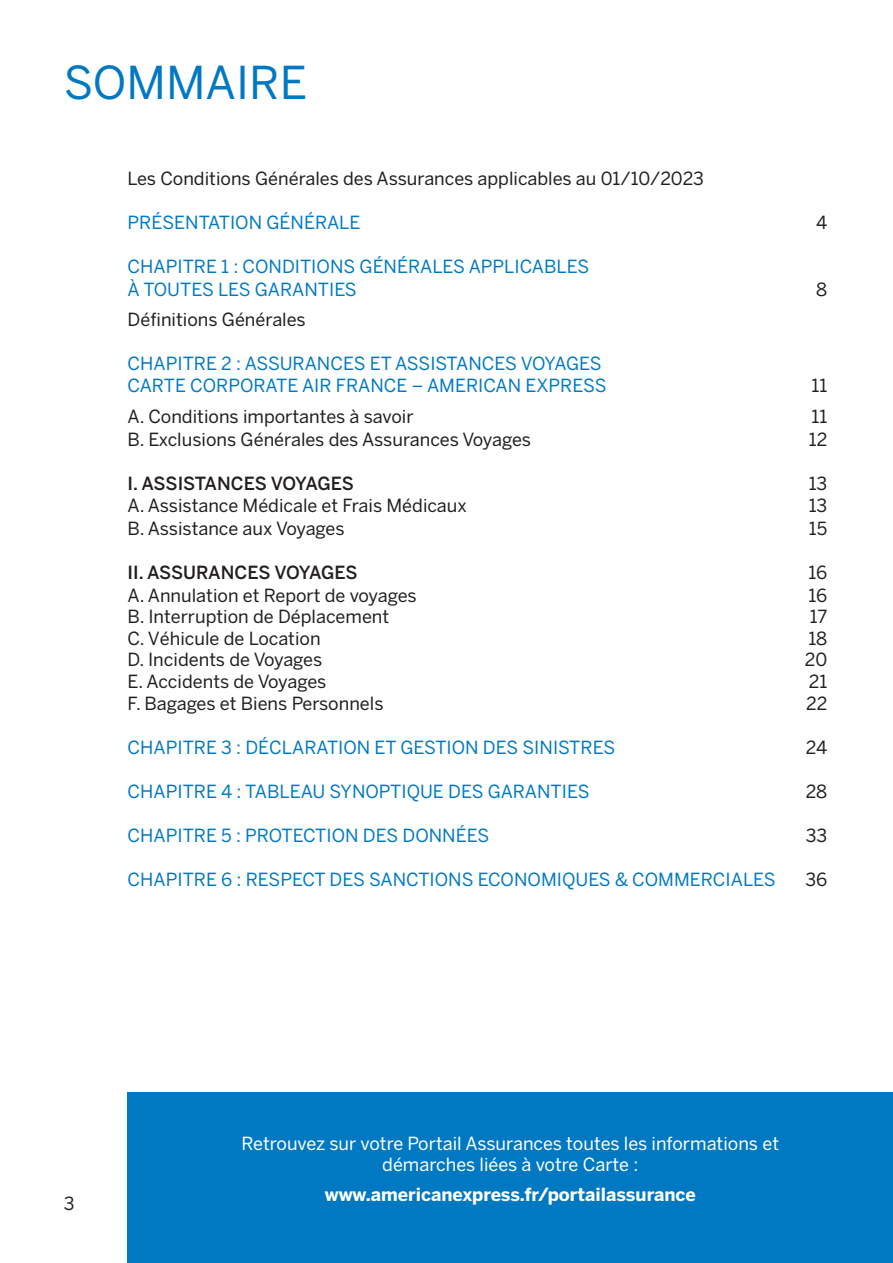
<style>
.page{position:relative;width:893px;height:1263px;background:#fff}
.page>*{position:absolute;margin:0;border:0;box-sizing:border-box;transform-origin:0 0}
.t1{font:45px "Benton Sans";color:#0079c2}
.t2{font:18px "Benton Sans";color:#231f20}
.t3{font:18px "Benton Sans";color:#0079c2}
.t4{font:18px "Benton Sans";color:#fff}
.t5{font:500 18px "Benton Sans";letter-spacing:-.015em;color:#231f20}
.t6{font:700 18px "Benton Sans";color:#fff}
</style>
<div class="page">
<div style="left:128px;top:1093px;width:765px;height:170px;background:#0079c2"></div>
<p class="t1" style="left:64px;top:56px;width:245px">SOMMAIRE</p>
<p class="t2" style="left:128px;top:168px;width:578px">Les Conditions Générales des Assurances applicables au 01/10/2023</p>
<p class="t3" style="left:128px;top:212px;width:234px">PRÉSENTATION GÉNÉRALE</p>
<p class="t2" style="left:816px;top:212px;width:13px">4</p>
<p class="t3" style="left:128px;top:256px;width:463px">CHAPITRE 1 : CONDITIONS GÉNÉRALES APPLICABLES</p>
<p class="t3" style="left:128px;top:278px;width:231px">À TOUTES LES GARANTIES</p>
<p class="t2" style="left:816px;top:278px;width:13px">8</p>
<p class="t2" style="left:128px;top:309px;width:180px">Définitions Générales</p>
<p class="t3" style="left:128px;top:353px;width:476px">CHAPITRE 2 : ASSURANCES ET ASSISTANCES VOYAGES</p>
<p class="t3" style="left:128px;top:375px;width:480px">CARTE CORPORATE AIR FRANCE – AMERICAN EXPRESS</p>
<p class="t2" style="left:812px;top:375px;width:17px">11</p>
<p class="t2" style="left:128px;top:406px;width:288px">A. Conditions importantes à savoir</p>
<p class="t2" style="left:812px;top:406px;width:17px">11</p>
<p class="t2" style="left:128px;top:429px;width:405px">B. Exclusions Générales des Assurances Voyages</p>
<p class="t2" style="left:809px;top:429px;width:20px">12</p>
<p class="t5" style="left:128px;top:473px;width:228px">I. ASSISTANCES VOYAGES</p>
<p class="t2" style="left:809px;top:473px;width:20px">13</p>
<p class="t2" style="left:128px;top:495px;width:341px">A. Assistance Médicale et Frais Médicaux</p>
<p class="t2" style="left:809px;top:495px;width:20px">13</p>
<p class="t2" style="left:128px;top:518px;width:219px">B. Assistance aux Voyages</p>
<p class="t2" style="left:809px;top:518px;width:20px">15</p>
<p class="t5" style="left:128px;top:562px;width:231px">II. ASSURANCES VOYAGES</p>
<p class="t2" style="left:808px;top:562px;width:20px">16</p>
<p class="t2" style="left:128px;top:584px;width:291px">A. Annulation et Report de voyages</p>
<p class="t2" style="left:808px;top:584px;width:20px">16</p>
<p class="t2" style="left:128px;top:606px;width:263px">B. Interruption de Déplacement</p>
<p class="t2" style="left:810px;top:606px;width:19px">17</p>
<p class="t2" style="left:128px;top:628px;width:195px">C. Véhicule de Location</p>
<p class="t2" style="left:808px;top:628px;width:20px">18</p>
<p class="t2" style="left:128px;top:649px;width:196px">D. Incidents de Voyages</p>
<p class="t2" style="left:805px;top:649px;width:24px">20</p>
<p class="t2" style="left:128px;top:671px;width:200px">E. Accidents de Voyages</p>
<p class="t2" style="left:809px;top:671px;width:20px">21</p>
<p class="t2" style="left:128px;top:692px;width:258px">F. Bagages et Biens Personnels</p>
<p class="t2" style="left:806px;top:692px;width:23px">22</p>
<p class="t3" style="left:128px;top:736px;width:489px">CHAPITRE 3 : DÉCLARATION ET GESTION DES SINISTRES</p>
<p class="t2" style="left:806px;top:736px;width:23px">24</p>
<p class="t3" style="left:128px;top:781px;width:463px">CHAPITRE 4 : TABLEAU SYNOPTIQUE DES GARANTIES</p>
<p class="t2" style="left:806px;top:781px;width:23px">28</p>
<p class="t3" style="left:128px;top:825px;width:363px">CHAPITRE 5 : PROTECTION DES DONNÉES</p>
<p class="t2" style="left:806px;top:825px;width:23px">33</p>
<p class="t3" style="left:128px;top:869px;width:650px">CHAPITRE 6 : RESPECT DES SANCTIONS ECONOMIQUES &amp; COMMERCIALES</p>
<p class="t2" style="left:805px;top:869px;width:23px">36</p>
<p class="t2" style="left:64px;top:1192px;width:12px">3</p>
<p class="t4" style="left:241px;top:1132px;width:539px">Retrouvez sur votre Portail Assurances toutes les informations et</p>
<p class="t4" style="left:382px;top:1154px;width:258px">démarches liées à votre Carte :</p>
<p class="t6" style="left:325px;top:1184px;width:373px">www.americanexpress.fr/portailassurance</p>
</div>
